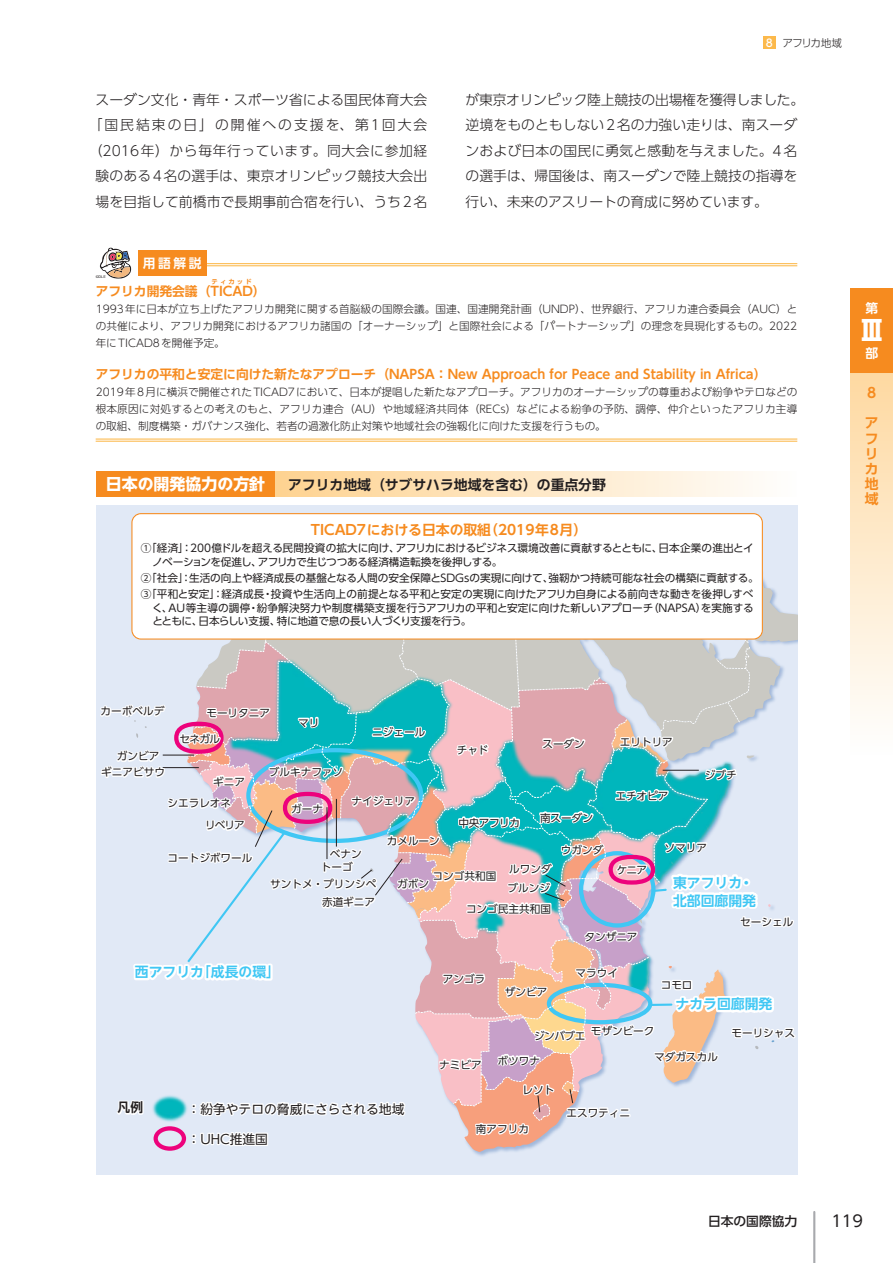
<style>
.page{position:relative;width:893px;height:1263px;background:#fff}
.page>*{position:absolute;margin:0;border:0;box-sizing:border-box;transform-origin:0 0}
.t1{font:700 27.45px "UD Shin Go Pr 6 N";color:#fff}
.t2{font:700 15.9px "UD Shin Go NT Pr 6 N";color:#fff}
.t3{font:15.9px "UD Shin Go Pr 6 N";color:#231f20}
.t4{font:300 13.8px/25.5px "UD Shin Go Pr 6 N";letter-spacing:.005em;color:#231f20;text-align:center}
.t5{font:700 13.8px/18.1px "UD Shin Go NT Pr 6 N De";color:#40c7f4}
.t6{font:700 13.8px "UD Shin Go NT Pr 6 N De";color:#f68b1f}
.t7{font:700 13.8px "UD Shin Go Pr 6 N De";color:#231f20}
.t8{font:700 13.8px/15.1px "UD Shin Go Pr 6 N De";color:#f68b1f}
.t9{font:700 12.75px "UD Shin Go Pr 6 N De";color:#f68b1f}
.t10{font:12.75px "UD Shin Go NT Pr 6 N";color:#231f20}
.t11{font:500 12.75px "UD Shin Go Pr 6 N";color:#231f20}
.t12{font:700 12.75px "UD Shin Go Pr 6 N De";color:#fff}
.t13{font:700 12.75px "UD Shin Go NT Pr 6 N De";color:#231f20}
.t14{font:10.65px/15.9px "UD Shin Go Pr 6 N";color:#231f20}
.t15{font:300 10.65px/17px "UD Shin Go Pr 6 N";color:#231f20;text-align:justify}
.t16{font:10.65px/13.8px "UD Shin Go Pr 6 N";letter-spacing:-.02em;color:#231f20}
.t17{font:10.65px "UD Shin Go NT Pr 6 N";color:#231f20}
.t18{font:700 6.45px "UD Shin Go Pr 6 N De";letter-spacing:.33em;color:#f68b1f}
.t19{font:3.75px "Helvetica Neue LT Std";color:#231f20}
.s1{font-weight:500;color:#fff}
</style>
<div class="page">
<hr style="left:202px;top:263px;width:595px;height:1px;background:#fcb94b">
<hr style="left:202px;top:265px;width:595px;height:1px;background:#fcb94b">
<hr style="left:96px;top:438px;width:106px;height:2px;background:#fcb94b">
<hr style="left:96px;top:441px;width:106px;height:1px;background:#fcb94b">
<hr style="left:202px;top:438px;width:595px;height:2px;background:#fcb94b">
<hr style="left:202px;top:441px;width:595px;height:1px;background:#fcb94b">
<svg style="left:100px;top:248px;width:31px;height:31px"></svg>
<div style="left:138px;top:250px;width:68px;height:26px;background:#f68b1f"></div>
<div style="left:96px;top:471px;width:179px;height:26px;background:#f68b1f"></div>
<div style="left:275px;top:471px;width:522px;height:26px;background:linear-gradient(to right,#fed290,#fefefd)"></div>
<svg style="left:131px;top:513px;width:632px;height:39px"></svg>
<div style="left:101px;top:1152px;width:138px;height:21px;background:#e1e9f6"></div>
<svg style="left:97px;top:552px;width:701px;height:600px;background:#ced4db"></svg>
<div style="left:134px;top:535px;width:627px;height:102px;background:#fff;border-radius:9px"></div>
<hr style="left:813px;top:1212px;width:2px;height:51px;background:#a8a9ad">
<div style="left:763px;top:36px;width:13px;height:13px;background:#fcb94b"></div>
<div style="left:850px;top:288px;width:43px;height:85px;background:#f68b1f"></div>
<div style="left:850px;top:373px;width:43px;height:383px;background:linear-gradient(to bottom,#fed9a1,#fefefe)"></div>
<p class="t15" style="left:766px;top:34px;width:78px"><span class="s1">8</span> アフリカ地域</p>
<p class="t4" style="left:89px;top:86px;width:340px">スーダン文化・青年・スポーツ省による国民体育大会「国民結束の日」の開催への支援を、第1回大会（2016年）から毎年行っています。同大会に参加経験のある4名の選手は、東京オリンピック競技大会出場を目指して前橋市で長期事前合宿を行い、うち2名</p>
<p class="t4" style="left:466px;top:86px;width:340px;text-align:left">が東京オリンピック陸上競技の出場権を獲得しました。逆境をものともしない2名の力強い走りは、南スーダンおよび日本の国民に勇気と感動を与えました。4名の選手は、帰国後は、南スーダンで陸上競技の指導を行い、未来のアスリートの育成に努めています。</p>
<p class="t12" style="left:143px;top:253px;width:60px">用語解説</p>
<p class="t9" style="left:96px;top:281px;width:171px">アフリカ開発会議（TICAD）</p>
<p class="t19" style="left:96px;top:274px;width:11px">©DLE</p>
<p class="t18" style="left:212px;top:276px;width:42px">ティカッド</p>
<p class="t15" style="left:96px;top:300px;width:703px">1993年に日本が立ち上げたアフリカ開発に関する首脳級の国際会議。国連、国連開発計画（UNDP）、世界銀行、アフリカ連合委員会（AUC）との共催により、アフリカ開発におけるアフリカ諸国の「オーナーシップ」と国際社会による「パートナーシップ」の理念を具現化するもの。2022年にTICAD8を開催予定。</p>
<p class="t9" style="left:96px;top:364px;width:672px">アフリカの平和と安定に向けた新たなアプローチ（NAPSA：New Approach for Peace and Stability in Africa）</p>
<p class="t15" style="left:96px;top:383px;width:703px">2019年8月に横浜で開催されたTICAD7において、日本が提唱した新たなアプローチ。アフリカのオーナーシップの尊重および紛争やテロなどの根本原因に対処するとの考えのもと、アフリカ連合（AU）や地域経済共同体（RECs）などによる紛争の予防、調停、仲介といったアフリカ主導の取組、制度構築・ガバナンス強化、若者の過激化防止対策や地域社会の強靱化に向けた支援を行うもの。</p>
<h2 class="t2" style="left:106px;top:471px;width:161px">日本の開発協力の方針</h2>
<p class="t7" style="left:288px;top:473px;width:319px">アフリカ地域（サブサハラ地域を含む）の重点分野</p>
<p class="t6" style="left:311px;top:518px;width:278px">TICAD7における日本の取組（2019年8月）</p>
<p class="t16" style="left:152px;top:541px;width:603px;text-indent:-11px">①「経済」：200億ドルを超える民間投資の拡大に向け、アフリカにおけるビジネス環境改善に貢献するとともに、日本企業の進出とイノベーションを促進し、アフリカで生じつつある経済構造転換を後押しする。</p>
<p class="t14" style="left:141px;top:569px;width:619px">②「社会」：生活の向上や経済成長の基盤となる人間の安全保障とSDGsの実現に向けて、強靭かつ持続可能な社会の構築に貢献する。<br>③「平和と安定」：経済成長・投資や生活向上の前提となる平和と安定の実現に向けたアフリカ自身による前向きな動きを後押しすべ</p>
<p class="t14" style="left:152px;top:600px;width:603px;line-height:13.8px">く、AU等主導の調停・紛争解決努力や制度構築支援を行うアフリカの平和と安定に向けた新しいアプローチ（NAPSA）を実施するとともに、日本らしい支援、特に地道で息の長い人づくり支援を行う。</p>
<p class="t14" style="left:101px;top:703px;width:65px">カーボベルデ</p>
<p class="t14" style="left:101px;top:748px;width:65px;text-indent:16px">ガンビアギニアビサウ</p>
<p class="t14" style="left:206px;top:705px;width:65px">モーリタニア</p>
<p class="t14" style="left:179px;top:730px;width:42px">セネガル</p>
<p class="t14" style="left:298px;top:714px;width:23px">マリ</p>
<p class="t14" style="left:213px;top:773px;width:33px">ギニア</p>
<p class="t14" style="left:269px;top:764px;width:76px">ブルキナファソ</p>
<p class="t14" style="left:205px;top:792px;width:41px;line-height:22.2px;text-indent:-38px">シエラレオネ<br>リベリア</p>
<p class="t14" style="left:291px;top:800px;width:33px">ガーナ</p>
<p class="t14" style="left:372px;top:724px;width:55px">ニジェール</p>
<p class="t17" style="left:351px;top:793px;width:65px">ナイジェリア</p>
<p class="t14" style="left:457px;top:742px;width:33px">チャド</p>
<p class="t14" style="left:542px;top:735px;width:44px">スーダン</p>
<p class="t14" style="left:458px;top:814px;width:63px">中央アフリカ</p>
<p class="t14" style="left:540px;top:809px;width:55px">南スーダン</p>
<p class="t14" style="left:620px;top:734px;width:55px">エリトリア</p>
<p class="t14" style="left:615px;top:787px;width:55px">エチオピア</p>
<p class="t14" style="left:705px;top:766px;width:33px">ジブチ</p>
<p class="t14" style="left:167px;top:849px;width:87px">コートジボワール</p>
<p class="t14" style="left:321px;top:847px;width:42px;line-height:13.2px;text-indent:9px">ベナントーゴ</p>
<p class="t14" style="left:270px;top:876px;width:108px">サントメ・プリンシペ</p>
<p class="t14" style="left:322px;top:894px;width:55px">赤道ギニア</p>
<p class="t5" style="left:135px;top:962px;width:147px">西アフリカ「成長の環」</p>
<p class="t14" style="left:387px;top:832px;width:55px">カメルーン</p>
<p class="t14" style="left:433px;top:868px;width:65px">コンゴ共和国</p>
<p class="t14" style="left:397px;top:876px;width:33px">ガボン</p>
<p class="t14" style="left:508px;top:860px;width:46px;line-height:18.8px">ルワンダブルンジ</p>
<p class="t14" style="left:466px;top:900px;width:87px">コンゴ民主共和国</p>
<p class="t14" style="left:561px;top:842px;width:44px">ウガンダ</p>
<p class="t14" style="left:664px;top:839px;width:44px">ソマリア</p>
<p class="t14" style="left:617px;top:862px;width:32px">ケニア</p>
<p class="t14" style="left:584px;top:928px;width:55px">タンザニア</p>
<p class="t5" style="left:673px;top:873px;width:84px">東アフリカ・北部回廊開発</p>
<p class="t14" style="left:740px;top:914px;width:55px">セーシェル</p>
<p class="t14" style="left:443px;top:971px;width:44px">アンゴラ</p>
<p class="t14" style="left:505px;top:984px;width:44px">ザンビア</p>
<p class="t14" style="left:575px;top:965px;width:44px">マラウイ</p>
<p class="t14" style="left:661px;top:977px;width:33px">コモロ</p>
<p class="t5" style="left:676px;top:994px;width:98px">ナカラ回廊開発</p>
<p class="t14" style="left:591px;top:1023px;width:65px">モザンビーク</p>
<p class="t14" style="left:534px;top:1027px;width:53px">ジンバブエ</p>
<p class="t14" style="left:439px;top:1056px;width:44px">ナミビア</p>
<p class="t14" style="left:498px;top:1052px;width:44px">ボツワナ</p>
<p class="t14" style="left:522px;top:1081px;width:33px">レソト</p>
<p class="t14" style="left:654px;top:1048px;width:65px">マダガスカル</p>
<p class="t14" style="left:731px;top:1025px;width:65px">モーリシャス</p>
<p class="t13" style="left:118px;top:1097px;width:27px">凡例</p>
<p class="t10" style="left:188px;top:1099px;width:218px">：紛争やテロの脅威にさらされる地域</p>
<p class="t10" style="left:188px;top:1129px;width:82px">：UHC推進国</p>
<p class="t14" style="left:476px;top:1121px;width:55px">南アフリカ</p>
<p class="t14" style="left:566px;top:1104px;width:65px">エスワティニ</p>
<p class="t12" style="left:865px;top:298px;width:14px">第</p>
<h1 class="t1" style="left:858px;top:308px;width:25px">Ⅲ</h1>
<p class="t12" style="left:865px;top:342px;width:14px">部</p>
<p class="t8" style="left:867px;top:385px;width:10px">8</p>
<p class="t8" style="left:865px;top:415px;width:15px">アフリカ地域</p>
<p class="t11" style="left:708px;top:1211px;width:91px">日本の国際協力</p>
<h2 class="t3" style="left:831px;top:1208px;width:33px">119</h2>
</div>
